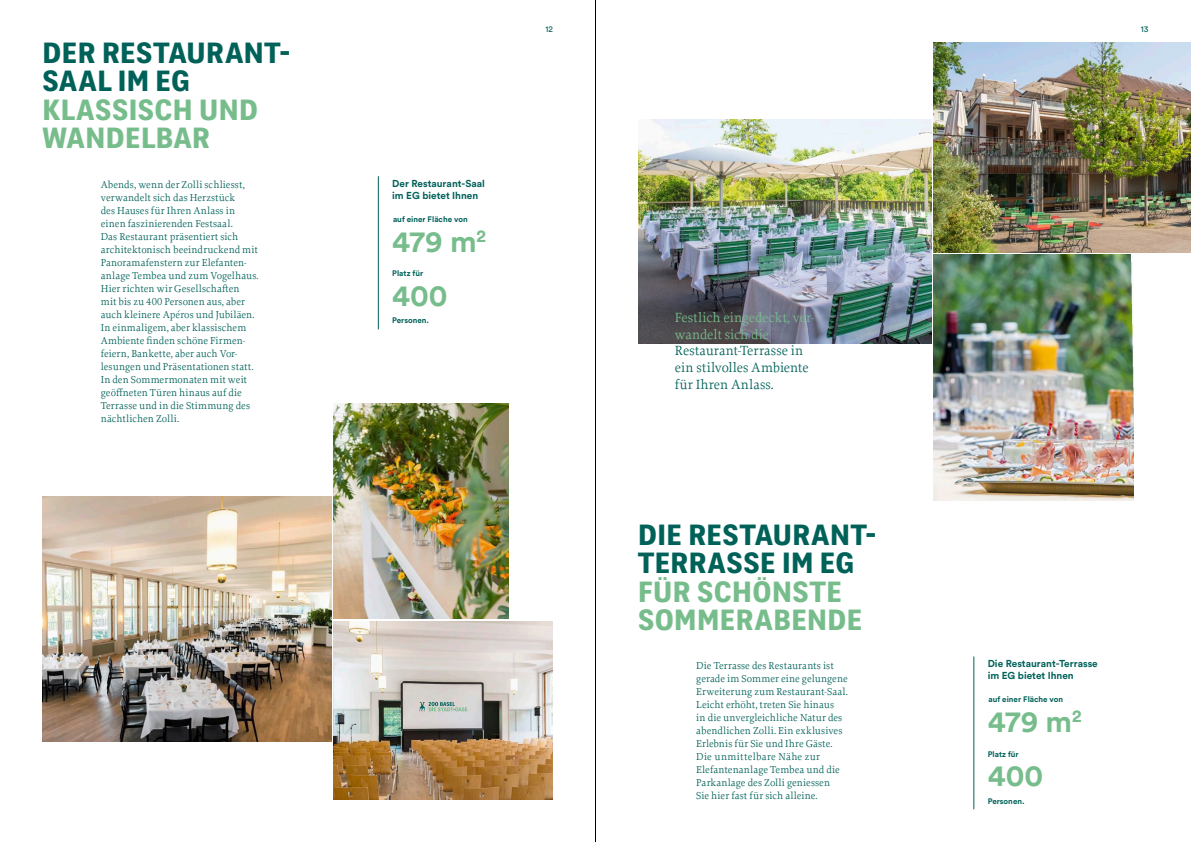
<style>
.page{position:relative;width:1191px;height:842px;background:#fff}
.page>*{position:absolute;margin:0;border:0;box-sizing:border-box;transform-origin:0 0}
.t1{font:700 30px/28.5px "Zoo Basel";letter-spacing:.015em;color:#006159}
.t2{font:700 30px/28.5px "Zoo Basel";letter-spacing:.015em;color:#77bd8c}
.t3{font:700 30px "Circular Std";color:#77bd8c}
.t4{font:14px/16.8px "Proforma";letter-spacing:.005em;color:#006159}
.t5{font:14px/16.8px "Proforma";color:#77bd8c}
.t6{font:10.5px/13px "Proforma";letter-spacing:.005em;color:#006159}
.t7{font:700 10px/12px "Circular Std";color:#006159}
.t8{font:8.5px "Circular Std";color:#006159}
.t9{font:700 8px "Circular Std";color:#006159}
</style>
<div class="page">
<img style="left:638px;top:119px;width:293px;height:225px">
<img style="left:676px;top:306px;width:246px;height:38px;border-radius:12px">
<img style="left:934px;top:255px;width:199px;height:245px">
<img style="left:934px;top:43px;width:257px;height:209px">
<hr style="left:973px;top:656px;width:1px;height:153px;background:#006159">
<hr style="left:378px;top:176px;width:1px;height:153px;background:#006159">
<img style="left:334px;top:622px;width:219px;height:177px">
<img style="left:334px;top:404px;width:175px;height:215px">
<img style="left:43px;top:496px;width:288px;height:245px">
<svg style="left:419px;top:702px;width:48px;height:9px"></svg>
<hr style="left:595px;top:0;width:1px;height:842px;background:#000">
<h1 class="t1" style="left:43px;top:38px;width:249px">DER RESTAURANT-<br>SAAL IM EG</h1>
<h1 class="t2" style="left:43px;top:95px;width:217px">KLASSISCH UND<br>WANDELBAR</h1>
<p class="t6" style="left:101px;top:178px;width:159px">Abends, wenn der Zolli schliesst, verwandelt sich das Herzstück<br>des Hauses für Ihren Anlass in einen faszinierenden Festsaal.<br>Das Restaurant präsentiert sich architektonisch beeindruckend mit<br>Panoramafenstern zur Elefanten&shy;anlage Tembea und zum Vogelhaus.<br>Hier richten wir Gesellschaften<br>mit bis zu 400 Personen aus, aber auch kleinere Apéros und Jubiläen.<br>In einmaligem, aber klassischem<br>Ambiente finden schöne Firmen&shy;feiern, Bankette, aber auch Vor&shy;lesungen und Präsentationen statt.<br>In den Sommermonaten mit weit geöffneten Türen hinaus auf die<br>Terrasse und in die Stimmung des nächtlichen Zolli.</p>
<p class="t7" style="left:392px;top:177px;width:94px">Der Restaurant-Saal im EG bietet Ihnen</p>
<p class="t9" style="left:393px;top:214px;width:76px">auf einer Fläche von</p>
<h1 class="t3" style="left:392px;top:222px;width:95px">479 m<sup>2</sup></h1>
<p class="t9" style="left:392px;top:268px;width:32px">Platz für</p>
<h1 class="t3" style="left:392px;top:276px;width:57px">400</h1>
<p class="t9" style="left:392px;top:315px;width:38px">Personen.</p>
<p class="t8" style="left:545px;top:24px;width:9px">12</p>
<p class="t8" style="left:1140px;top:24px;width:9px">13</p>
<h2 class="t5" style="left:675px;top:309px;width:141px">Festlich eingedeckt, ver&shy;wandelt sich die</h2>
<h2 class="t4" style="left:675px;top:342px;width:135px">Restaurant-Terrasse in ein stilvolles Ambiente für Ihren Anlass.</h2>
<h1 class="t1" style="left:638px;top:520px;width:239px">DIE RESTAURANT-<br>TERRASSE IM EG</h1>
<h1 class="t2" style="left:638px;top:577px;width:226px">FÜR SCHÖNSTE<br>SOMMERABENDE</h1>
<p class="t6" style="left:696px;top:659px;width:153px">Die Terrasse des Restaurants ist gerade im Sommer eine gelungene<br>Erweiterung zum Restaurant-Saal.<br>Leicht erhöht, treten Sie hinaus<br>in die unvergleichliche Natur des abendlichen Zolli. Ein exklusives<br>Erlebnis für Sie und Ihre Gäste.<br>Die unmittelbare Nähe zur<br>Elefantenanlage Tembea und die<br>Parkanlage des Zolli geniessen<br>Sie hier fast für sich alleine.</p>
<p class="t7" style="left:987px;top:657px;width:112px">Die Restaurant-Terrasse im EG bietet Ihnen</p>
<p class="t9" style="left:988px;top:694px;width:76px">auf einer Fläche von</p>
<h1 class="t3" style="left:987px;top:702px;width:95px">479 m<sup>2</sup></h1>
<p class="t9" style="left:987px;top:748px;width:32px">Platz für</p>
<h1 class="t3" style="left:987px;top:756px;width:57px">400</h1>
<p class="t9" style="left:987px;top:795px;width:38px">Personen.</p>
</div>
